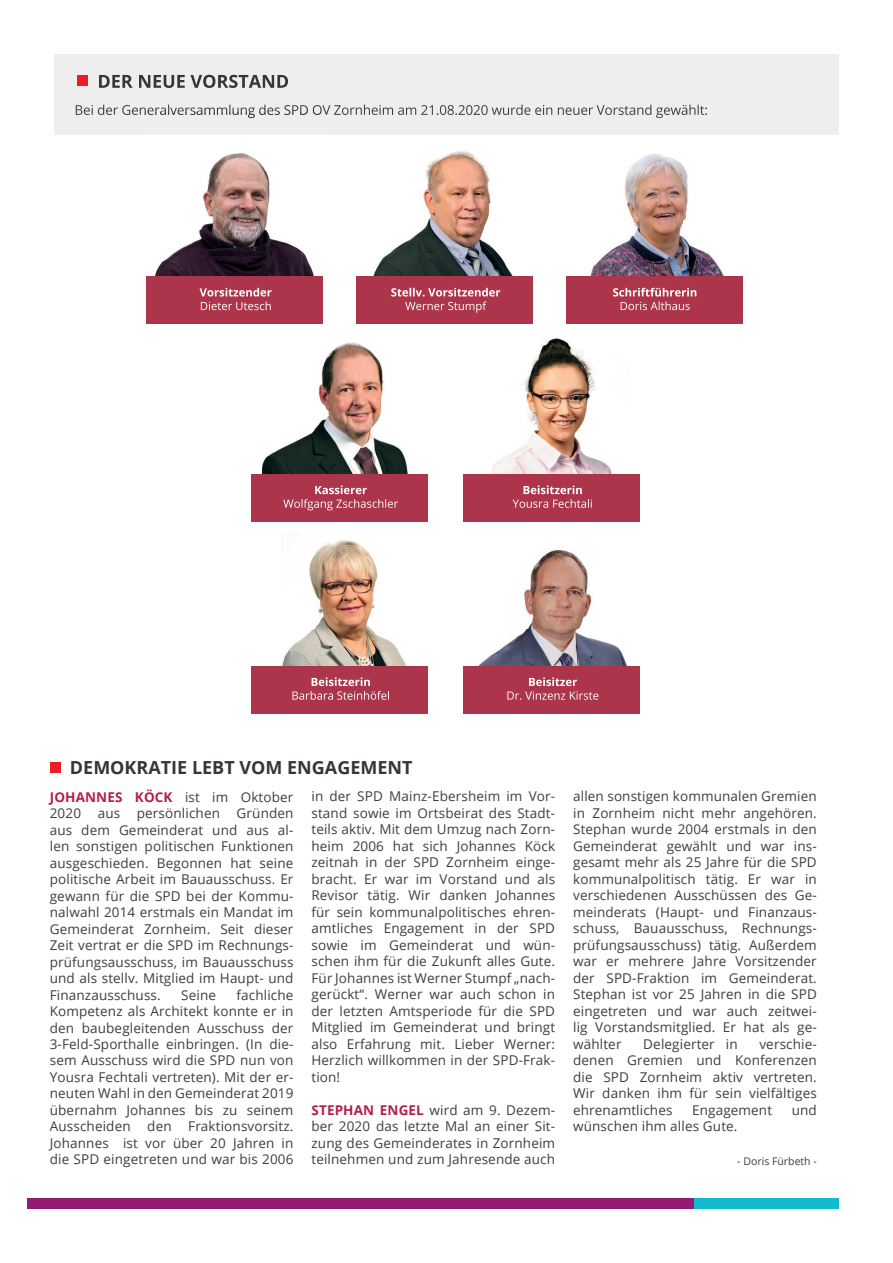
<style>
.page{position:relative;width:893px;height:1263px;background:#fff}
.page>*{position:absolute;margin:0;border:0;box-sizing:border-box;transform-origin:0 0}
.t1{font:700 18px "Open Sans";color:#333739}
.t2{font:13.5px/16.5px "Open Sans";letter-spacing:.01em;color:#3e3e3f;text-align:justify}
.t3{font:10.5px "Open Sans";color:#3e3e3f}
.s1{font-weight:700;color:#b32047}
</style>
<div class="page">
<div style="left:50px;top:762px;width:10px;height:11px;background:#eb1e26"></div>
<div style="left:27px;top:1198px;width:668px;height:11px;background:#921d70"></div>
<div style="left:695px;top:1198px;width:144px;height:11px;background:#12bacd"></div>
<div style="left:54px;top:54px;width:785px;height:81px;background:#eeeeef"></div>
<svg style="left:99px;top:75px;width:189px;height:13px"></svg>
<div style="left:77px;top:76px;width:11px;height:10px;background:#eb1e26"></div>
<svg style="left:76px;top:105px;width:631px;height:13px"></svg>
<img style="left:141px;top:112px;width:173px;height:167px">
<img style="left:214px;top:112px;width:112px;height:6px">
<div style="left:147px;top:276px;width:176px;height:48px;background:#ac354c"></div>
<svg style="left:200px;top:288px;width:72px;height:22px"></svg>
<img style="left:262px;top:342px;width:146px;height:132px">
<div style="left:252px;top:474px;width:176px;height:47px;background:#ac354c"></div>
<svg style="left:283px;top:485px;width:115px;height:25px"></svg>
<img style="left:493px;top:339px;width:119px;height:135px">
<div style="left:464px;top:474px;width:176px;height:47px;background:#ac354c"></div>
<svg style="left:513px;top:485px;width:79px;height:23px"></svg>
<img style="left:282px;top:540px;width:125px;height:126px">
<div style="left:252px;top:666px;width:176px;height:47px;background:#ac354c"></div>
<svg style="left:292px;top:677px;width:97px;height:23px"></svg>
<img style="left:479px;top:550px;width:148px;height:116px">
<div style="left:464px;top:666px;width:176px;height:47px;background:#ac354c"></div>
<svg style="left:507px;top:677px;width:91px;height:23px"></svg>
<img style="left:590px;top:154px;width:134px;height:122px">
<div style="left:566px;top:276px;width:176px;height:48px;background:#ac354c"></div>
<svg style="left:613px;top:288px;width:83px;height:22px"></svg>
<img style="left:373px;top:150px;width:140px;height:126px">
<div style="left:357px;top:276px;width:176px;height:48px;background:#ac354c"></div>
<svg style="left:391px;top:288px;width:109px;height:25px"></svg>
<h1 class="t1" style="left:70px;top:755px;width:344px">DEMOKRATIE LEBT VOM ENGAGEMENT</h1>
<p class="t2" style="left:50px;top:788px;width:245px"><span class="s1">JOHANNES KÖCK</span> ist im Oktober 2020 aus persönlichen Gründen aus dem Gemeinderat und aus al&shy;len sonstigen politischen Funktionen ausgeschieden. Begonnen hat seine politische Arbeit im Bauausschuss. Er gewann für die SPD bei der Kommu&shy;nalwahl 2014 erstmals ein Mandat im Gemeinderat Zornheim. Seit dieser Zeit vertrat er die SPD im Rechnungs&shy;prüfungsausschuss, im Bauausschuss und als stellv. Mitglied im Haupt- und Finanzausschuss.</p>
<p class="t2" style="left:50px;top:986px;width:245px;text-indent:187px">fachliche Kompetenz als Architekt konnte er in den baubegleitenden Ausschuss der 3-Feld-Sporthalle einbringen. (In die&shy;sem Ausschuss wird die SPD nun von Yousra Fechtali vertreten). Mit der er&shy;neuten Wahl in den Gemeinderat 2019 übernahm Johannes bis zu seinem Ausscheiden den Fraktionsvorsitz.<br>Johannes ist vor über 20 Jahren in die SPD eingetreten und war bis 2006</p>
<p class="t2" style="left:181px;top:986px;width:36px">Seine</p>
<p class="t2" style="left:311px;top:788px;width:245px">in der SPD Mainz-Ebersheim im Vor&shy;stand sowie im Ortsbeirat des Stadt&shy;teils aktiv. Mit dem Umzug nach Zorn&shy;heim 2006 hat sich Johannes Köck zeitnah in der SPD Zornheim einge&shy;bracht. Er war im Vorstand und als Revisor tätig. Wir danken Johannes für sein kommunalpolitisches ehren&shy;amtliches Engagement in der SPD sowie im Gemeinderat und wün&shy;schen ihm für die Zukunft alles Gute.<br>Für Johannes ist Werner Stumpf „nach&shy;gerückt“. Werner war auch schon in der letzten Amtsperiode für die SPD Mitglied im Gemeinderat und bringt also Erfahrung mit. Lieber Werner:<br>Herzlich willkommen in der SPD-Frak&shy;tion!</p>
<p class="t2" style="left:311px;top:1101px;width:245px"><span class="s1">STEPHAN ENGEL</span> wird am 9. Dezem&shy;ber 2020 das letzte Mal an einer Sit&shy;zung des Gemeinderates in Zornheim teilnehmen und zum Jahresende auch</p>
<p class="t2" style="left:573px;top:788px;width:245px">allen sonstigen kommunalen Gremien in Zornheim nicht mehr angehören.<br>Stephan wurde 2004 erstmals in den Gemeinderat gewählt und war ins&shy;gesamt mehr als 25 Jahre für die SPD kommunalpolitisch tätig. Er war in verschiedenen Ausschüssen des Ge&shy;meinderats (Haupt- und Finanzaus&shy;schuss, Bauausschuss, Rechnungs&shy;prüfungsausschuss) tätig. Außerdem war er mehrere Jahre Vorsitzender der SPD-Fraktion im Gemeinderat.<br>Stephan ist vor 25 Jahren in die SPD eingetreten und war auch zeitwei&shy;lig Vorstandsmitglied. Er hat als ge&shy;wählter</p>
<p class="t2" style="left:573px;top:1035px;width:245px;text-indent:186px">verschie&shy;denen Gremien und Konferenzen die SPD Zornheim aktiv vertreten.<br>Wir danken ihm für sein vielfältiges ehrenamtliches</p>
<p class="t2" style="left:643px;top:1035px;width:96px">Delegierter in</p>
<p class="t2" style="left:692px;top:1101px;width:82px">Engagement</p>
<p class="t2" style="left:792px;top:1101px;width:27px">und</p>
<p class="t2" style="left:573px;top:1118px;width:166px">wünschen ihm alles Gute.</p>
<p class="t3" style="left:737px;top:1153px;width:81px">- Doris Fürbeth -</p>
</div>
